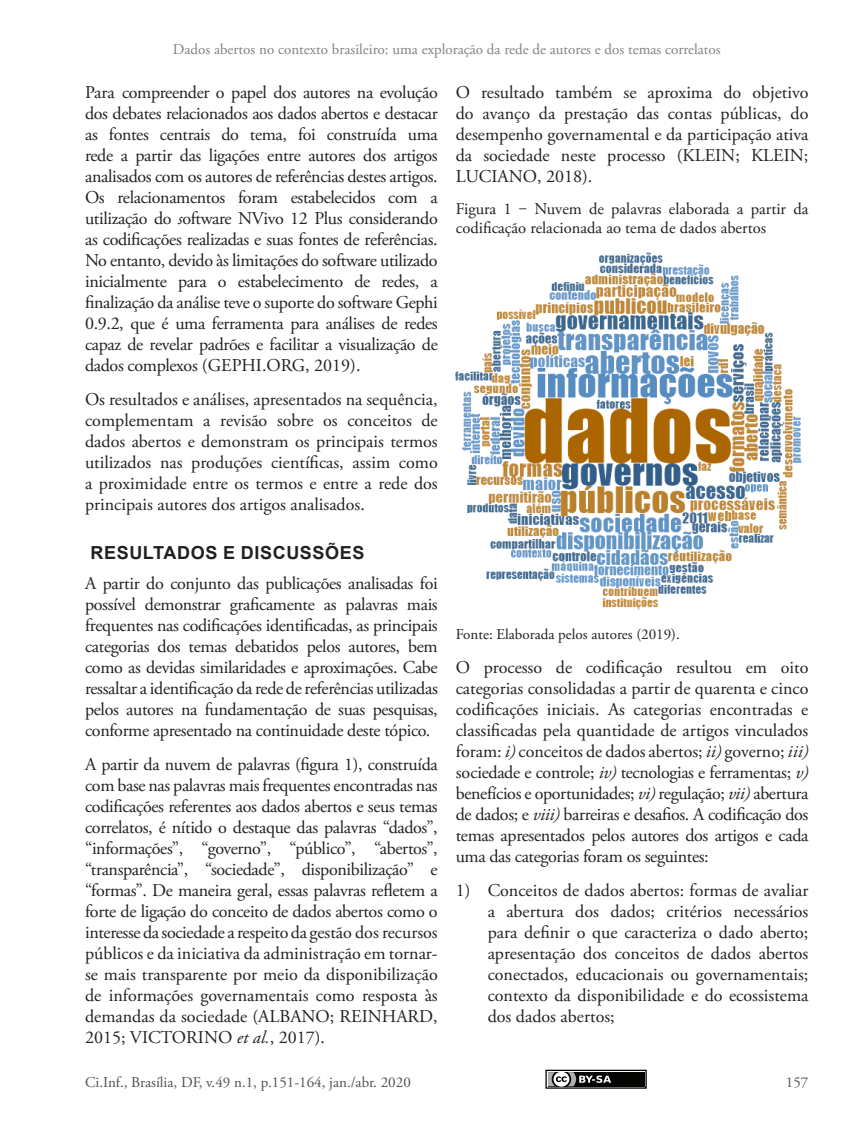
<style>
.page{position:relative;width:851px;height:1127px;background:#fff}
.page>*{position:absolute;margin:0;border:0;box-sizing:border-box;transform-origin:0 0}
.Corpo_de_Texto{font:18px/21px "Adobe Garamond Pro";color:#231f20;text-align:justify}
.Ci_Inf__Seção_de_art{font:700 18px "Arial";letter-spacing:.035em;color:#231f20}
.Ci_Inf__Título_image{font:16.5px/18.9px "Adobe Garamond Pro";color:#231f20}
.t1{font:15px "Adobe Garamond Pro";color:#808285}
.t2{font:15px "Adobe Garamond Pro";color:#524f4f}
.Fonte{font:15px "Adobe Garamond Pro";color:#231f20}
.s1{font-style:italic}
</style>
<div class="page">
<div style="left:545px;top:1069px;width:101px;height:19px;border:1px solid #040503"></div>
<div style="left:548px;top:1072px;width:96px;height:14px;background:#040503"></div>
<svg style="left:545px;top:1069px;width:66px;height:20px"></svg>
<img style="left:455px;top:252px;width:347px;height:358px">
<p class="t1" style="left:173px;top:40px;width:549px">Dados abertos no contexto brasileiro: uma exploração da rede de autores e dos temas correlatos</p>
<p class="Corpo_de_Texto" style="left:85px;top:83px;width:354px">Para compreender o papel dos autores na evolução dos debates relacionados aos dados abertos e destacar as fontes centrais do tema, foi construída uma rede a partir das ligações entre autores dos artigos analisados com os autores de referências destes artigos.<br>Os relacionamentos foram estabelecidos com a utilização do <span class="s1">s</span>oftware NVivo 12 Plus considerando as codificações realizadas e suas fontes de referências.<br>No entanto, devido às limitações do software utilizado inicialmente para o estabelecimento de redes, a finalização da análise teve o suporte do software Gephi 0.9.2, que é uma ferramenta para análises de redes capaz de revelar padrões e facilitar a visualização de dados complexos (GEPHI.ORG, 2019).</p>
<p class="Corpo_de_Texto" style="left:85px;top:389px;width:354px">Os resultados e análises, apresentados na sequência, complementam a revisão sobre os conceitos de dados abertos e demonstram os principais termos utilizados nas produções científicas, assim como a proximidade entre os termos e entre a rede dos principais autores dos artigos analisados.</p>
<p class="Ci_Inf__Seção_de_art" style="left:90px;top:540px;width:275px">RESULTADOS E DISCUSSÕES</p>
<p class="Corpo_de_Texto" style="left:85px;top:573px;width:354px">A partir do conjunto das publicações analisadas foi possível demonstrar graficamente as palavras mais frequentes nas codificações identificadas, as principais categorias dos temas debatidos pelos autores, bem como as devidas similaridades e aproximações. Cabe ressaltar a identificação da rede de referências utilizadas pelos autores na fundamentação de suas pesquisas, conforme apresentado na continuidade deste tópico.</p>
<p class="Corpo_de_Texto" style="left:85px;top:754px;width:354px">A partir da nuvem de palavras (figura 1), construída com base nas palavras mais frequentes encontradas nas codificações referentes aos dados abertos e seus temas correlatos, é nítido o destaque das palavras “dados”, “informações”, “governo”, “público”, “abertos”, “transparência”, “sociedade”, disponibilização” e “formas”. De maneira geral, essas palavras refletem a forte de ligação do conceito de dados abertos como o interesse da sociedade a respeito da gestão dos recursos públicos e da iniciativa da administração em tornar&shy;se mais transparente por meio da disponibilização de informações governamentais como resposta às demandas da sociedade (ALBANO; REINHARD, 2015; VICTORINO <span class="s1">et al.</span>, 2017).</p>
<p class="Corpo_de_Texto" style="left:455px;top:83px;width:354px">O resultado também se aproxima do objetivo do avanço da prestação das contas públicas, do desempenho governamental e da participação ativa da sociedade neste processo (KLEIN; KLEIN; LUCIANO, 2018).</p>
<p class="Ci_Inf__Título_image" style="left:455px;top:200px;width:354px">Figura 1 ‒ Nuvem de palavras elaborada a partir da codificação relacionada ao tema de dados abertos</p>
<p class="Fonte" style="left:455px;top:625px;width:225px">Fonte: Elaborada pelos autores (2019).</p>
<p class="Corpo_de_Texto" style="left:455px;top:657px;width:354px">O processo de codificação resultou em oito categorias consolidadas a partir de quarenta e cinco codificações iniciais. As categorias encontradas e classificadas pela quantidade de artigos vinculados foram: <span class="s1">i)</span> conceitos de dados abertos; <span class="s1">ii)</span> governo; <span class="s1">iii) </span>sociedade e controle; <span class="s1">iv)</span> tecnologias e ferramentas; <span class="s1">v) </span>benefícios e oportunidades; <span class="s1">vi)</span> regulação; <span class="s1">vii)</span> abertura de dados; e <span class="s1">viii)</span> barreiras e desafios. A codificação dos temas apresentados pelos autores dos artigos e cada uma das categorias foram os seguintes:</p>
<p class="Corpo_de_Texto" style="left:487px;top:880px;width:322px;text-indent:-32px">1) Conceitos de dados abertos: formas de avaliar a abertura dos dados; critérios necessários para definir o que caracteriza o dado aberto; apresentação dos conceitos de dados abertos conectados, educacionais ou governamentais; contexto da disponibilidade e do ecossistema dos dados abertos;</p>
<p class="t2" style="left:85px;top:1073px;width:327px">Ci.Inf., Brasília, DF, v.49 n.1, p.151-164, jan./abr. 2020</p>
<p class="t2" style="left:785px;top:1073px;width:24px">157</p>
</div>
